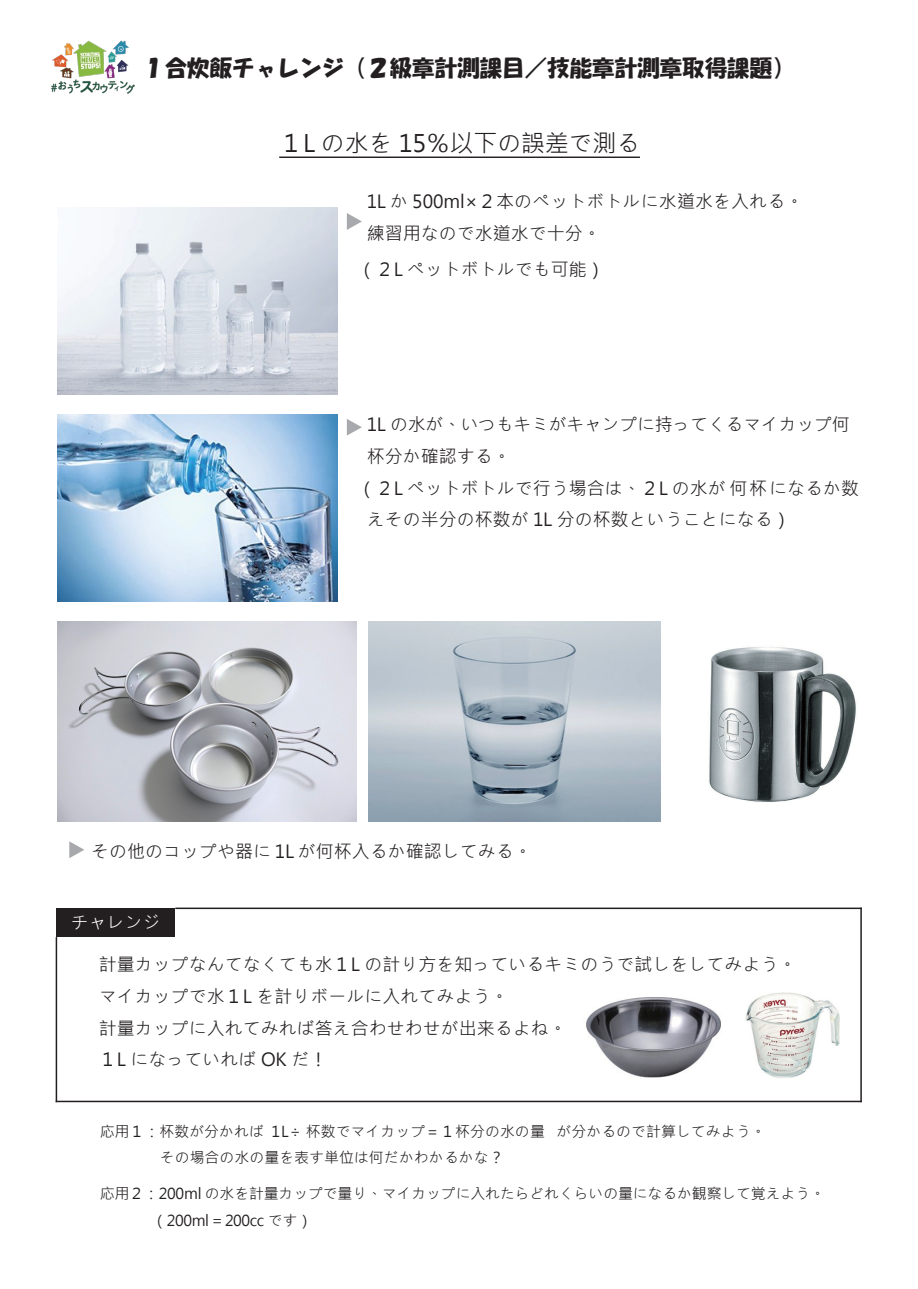
<style>
.page{position:relative;width:918px;height:1289px;background:#fff}
.page>*{position:absolute;margin:0;border:0;box-sizing:border-box;transform-origin:0 0}
.t1{font:24px "Microsoft Jheng Hei";letter-spacing:-.005em;color:#231f20}
.t2{font:22.5px "HGS Soei Kakupoptai";color:#231f20}
.t3{font:18px/31.5px "Microsoft Jheng Hei";color:#231f20}
.t4{font:18px/31.7px "Microsoft Jheng Hei";letter-spacing:-.02em;color:#231f20}
.t5{font:18px "Microsoft Jheng Hei";color:#fff}
.t6{font:15px/26.2px "Microsoft Jheng Hei";color:#231f20}
.t7{font:15px "Microsoft Jheng Hei";letter-spacing:-.025em;color:#231f20}
</style>
<div class="page">
<img style="left:51px;top:40px;width:84px;height:54px">
<svg style="left:347px;top:213px;width:15px;height:17px"></svg>
<svg style="left:279px;top:156px;width:361px;height:2px"></svg>
<svg style="left:347px;top:419px;width:15px;height:16px"></svg>
<svg style="left:69px;top:841px;width:15px;height:17px"></svg>
<img style="left:57px;top:208px;width:281px;height:186px">
<img style="left:709px;top:647px;width:147px;height:155px">
<img style="left:369px;top:621px;width:291px;height:200px">
<img style="left:57px;top:621px;width:300px;height:200px">
<img style="left:57px;top:414px;width:281px;height:187px">
<div style="left:56px;top:908px;width:119px;height:29px;background:#231f20"></div>
<hr style="left:56px;top:937px;width:1px;height:165px;background:#231f20">
<hr style="left:860px;top:907px;width:2px;height:195px;background:#231f20">
<hr style="left:175px;top:907px;width:687px;height:2px;background:#231f20">
<hr style="left:56px;top:1100px;width:806px;height:2px;background:#231f20">
<img style="left:586px;top:997px;width:135px;height:81px">
<img style="left:745px;top:992px;width:95px;height:86px">
<p class="t2" style="left:142px;top:57px;width:654px">１合炊飯チャレンジ（２級章計測課目／技能章計測章取得課題）</p>
<p class="t1" style="left:279px;top:128px;width:362px">１L の水を 15％以下の誤差で測る</p>
<p class="t3" style="left:367px;top:186px;width:438px">1L か 500ml×２本のペットボトルに水道水を入れる。練習用なので水道水で十分。</p>
<p class="t3" style="left:358px;top:253px;width:248px">（２L ペットボトルでも可能）</p>
<p class="t4" style="left:367px;top:409px;width:484px">1L の水が、いつもキミがキャンプに持ってくるマイカップ何杯分か確認する。</p>
<p class="t3" style="left:367px;top:472px;width:494px;text-indent:-9px">（２L ペットボトルで行う場合は、２L の水が何杯になるか数えその半分の杯数が 1L 分の杯数ということになる）</p>
<p class="t3" style="left:91px;top:835px;width:442px">その他のコップや器に 1L が何杯入るか確認してみる。</p>
<p class="t5" style="left:71px;top:911px;width:91px">チャレンジ</p>
<p class="t3" style="left:99px;top:949px;width:699px">計量カップなんてなくても水１L の計り方を知っているキミのうで試しをしてみよう。マイカップで水１L を計りボールに入れてみよう。</p>
<p class="t3" style="left:99px;top:1012px;width:469px">計量カップに入れてみれば答え合わせわせが出来るよね。<br>１L になっていれば OK だ！</p>
<p class="t6" style="left:160px;top:1117px;width:607px;text-indent:-60px">応用１：杯数が分かれば 1L÷ 杯数でマイカップ＝１杯分の水の量 が分かるので計算してみよう。その場合の水の量を表す単位は何だかわかるかな？</p>
<p class="t6" style="left:100px;top:1180px;width:727px">応用２：200ml の水を計量カップで量り、マイカップに入れたらどれくらいの量になるか観察して覚えよう。</p>
<p class="t7" style="left:152px;top:1210px;width:162px">（200ml = 200cc です）</p>
</div>
